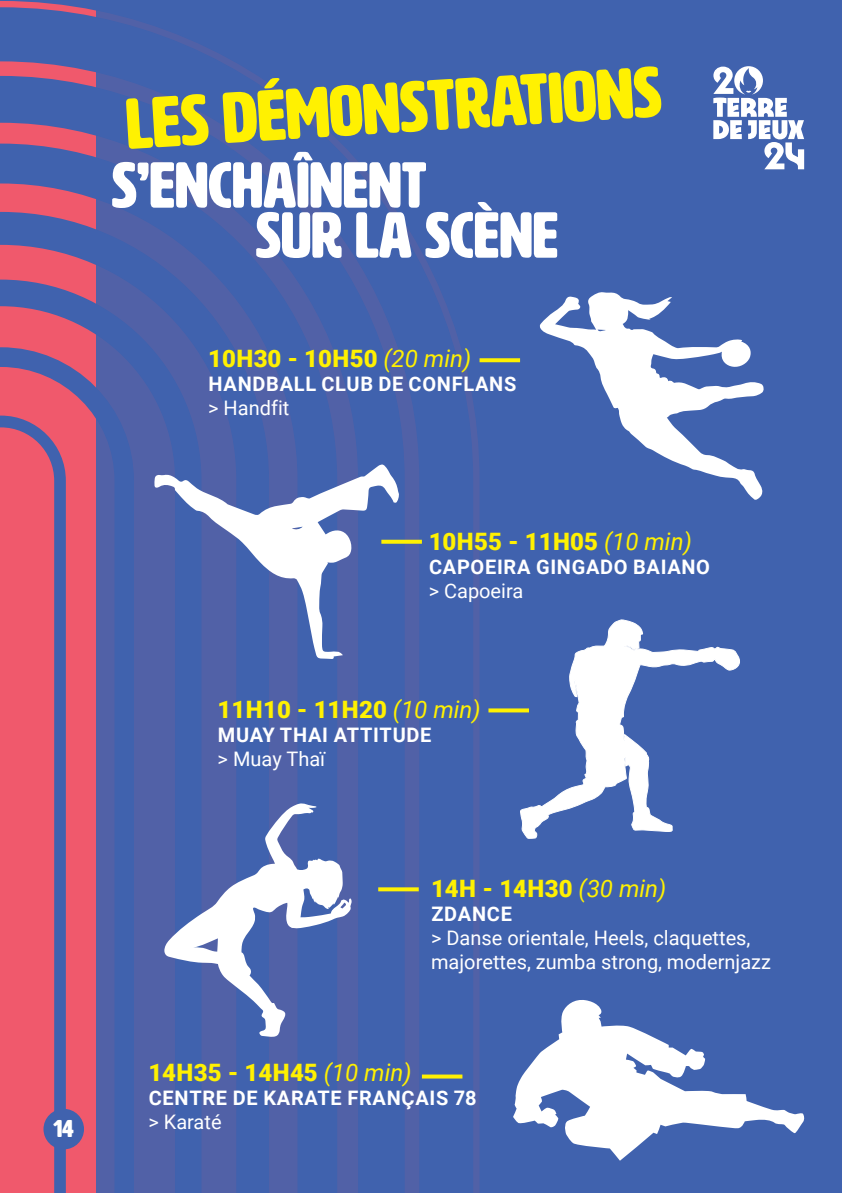
<style>
.page{position:relative;width:842px;height:1193px;background:#fff}
.page>*{position:absolute;margin:0;border:0;box-sizing:border-box;transform-origin:0 0}
.t1{font:71px "HWT Artz";color:#fff101}
.t2{font:64px "HWT Artz";color:#fff}
.t3{font:900 24px "Roboto";letter-spacing:.01em;color:#fff101}
.t4{font:24px "HWT Artz";color:#fff}
.t5{font:20px/24px "Roboto";color:#fff}
.t6{font:700 20px "Roboto";letter-spacing:.035em;color:#fff}
.s1{font-weight:400;font-style:italic}
</style>
<div class="page">
<svg style="left:0;top:1px;width:96px;height:1192px;background:#bf5b7e"></svg>
<div style="left:96px;top:0;width:746px;height:1193px;background:linear-gradient(to right,#4862ab,#3e62af)"></div>
<svg style="left:539px;top:292px;width:225px;height:208px;fill:#4062ae"></svg>
<svg style="left:154px;top:464px;width:245px;height:195px"></svg>
<svg style="left:713px;top:66px;width:91px;height:103px"></svg>
<svg style="left:520px;top:618px;width:221px;height:221px"></svg>
<svg style="left:513px;top:998px;width:292px;height:163px;fill:#4062ae"></svg>
<svg style="left:164px;top:803px;width:188px;height:234px"></svg>
<svg style="left:479px;top:358px;width:41px;height:4px"></svg>
<svg style="left:381px;top:540px;width:41px;height:4px"></svg>
<svg style="left:488px;top:708px;width:41px;height:4px"></svg>
<svg style="left:378px;top:887px;width:41px;height:4px"></svg>
<svg style="left:422px;top:1074px;width:40px;height:4px"></svg>
<div style="left:43px;top:1108px;width:41px;height:41px;background:#4062ae;border-radius:50%"></div>
<p class="t1" style="left:123px;top:89px;width:537px;rotate:-4deg">LES DÉMONSTRATIONS</p>
<p class="t2" style="left:112px;top:152px;width:316px">S’ENCHAÎNENT</p>
<p class="t2" style="left:256px;top:202px;width:304px">SUR LA SCÈNE</p>
<p class="t3" style="left:208px;top:342px;width:265px">10H30 - 10H50 <span class="s1">(20 min)</span></p>
<p class="t6" style="left:208px;top:370px;width:309px">HANDBALL CLUB DE CONFLANS</p>
<p class="t5" style="left:208px;top:395px;width:83px">&gt; Handfit</p>
<p class="t4" style="left:53px;top:1116px;width:22px">14</p>
<p class="t3" style="left:429px;top:525px;width:265px">10H55 - 11H05 <span class="s1">(10 min)</span></p>
<p class="t6" style="left:429px;top:553px;width:282px">CAPOEIRA GINGADO BAIANO</p>
<p class="t5" style="left:429px;top:578px;width:96px">&gt; Capoeira</p>
<p class="t3" style="left:218px;top:692px;width:265px">11H10 - 11H20 <span class="s1">(10 min)</span></p>
<p class="t6" style="left:218px;top:720px;width:215px">MUAY THAI ATTITUDE</p>
<p class="t5" style="left:218px;top:746px;width:109px">&gt; Muay Thaï</p>
<p class="t3" style="left:431px;top:871px;width:237px">14H - 14H30 <span class="s1">(30 min)</span></p>
<p class="t6" style="left:431px;top:899px;width:82px">ZDANCE</p>
<p class="t5" style="left:431px;top:925px;width:341px">&gt; Danse orientale, Heels, claquettes, majorettes, zumba strong, modernjazz</p>
<p class="t3" style="left:148px;top:1055px;width:265px">14H35 - 14H45 <span class="s1">(10 min)</span></p>
<p class="t6" style="left:149px;top:1083px;width:329px">CENTRE DE KARATE FRANÇAIS 78</p>
<p class="t5" style="left:148px;top:1109px;width:75px">&gt; Karaté</p>
</div>
